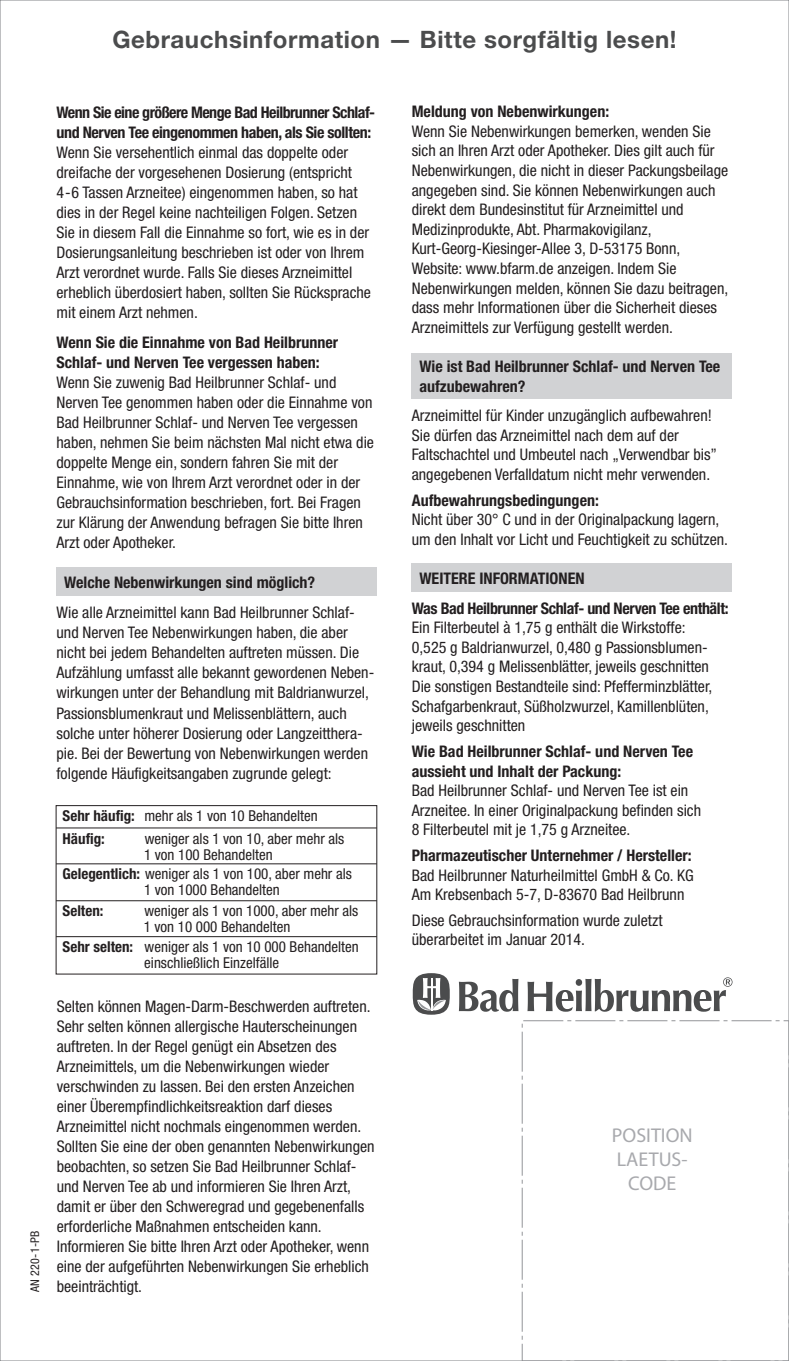
<style>
.page{position:relative;width:789px;height:1361px;background:#fff}
.page>*{position:absolute;margin:0;border:0;box-sizing:border-box;transform-origin:0 0}
.t1{font:700 24px "Helvetica Neue LT";letter-spacing:.025em;color:#4b4c4d}
.t2{font:20px/24px "Myriad Pro";color:#a8a9ad;text-align:center}
.t3{font:condensed 16px/20px "Helvetica Neue LT";color:#231f20}
.t4{font:700 condensed 16px/19.6px "Helvetica Neue LT";color:#231f20}
.t5{font:700 condensed 16px/20px "Helvetica Neue LT";letter-spacing:-.035em;color:#231f20}
.t6{font:700 condensed 16px/29.6px "Helvetica Neue LT";letter-spacing:-.025em;color:#231f20}
.t7{font:condensed 15px/16px "Helvetica Neue LT";color:#231f20}
.t8{font:700 condensed 15px "Helvetica Neue LT";color:#231f20}
.t9{font:condensed 12px "Helvetica Neue LT";color:#231f20}
.s1{font-weight:700}
</style>
<div class="page">
<svg style="left:411px;top:971px;width:39px;height:45px"></svg>
<div style="left:412px;top:973px;width:37px;height:41px;background:#4b4c4d;border-radius:50%"></div>
<svg style="left:417px;top:978px;width:28px;height:33px"></svg>
<svg style="left:458px;top:979px;width:60px;height:32px"></svg>
<svg style="left:527px;top:977px;width:205px;height:34px"></svg>
<div style="left:56px;top:568px;width:321px;height:28px;background:#d1d2d4"></div>
<div style="left:411px;top:353px;width:320px;height:45px;background:#d1d2d4"></div>
<div style="left:411px;top:564px;width:320px;height:28px;background:#d1d2d4"></div>
<div style="left:56px;top:805px;width:321px;height:169px;border:1px solid #231f20"></div>
<hr style="left:56px;top:827px;width:320px;height:1px;background:#231f20">
<hr style="left:56px;top:900px;width:320px;height:1px;background:#231f20">
<hr style="left:56px;top:863px;width:320px;height:1px;background:#231f20">
<hr style="left:56px;top:936px;width:320px;height:1px;background:#231f20">
<h1 class="t1" style="left:112px;top:25px;width:565px">Gebrauchsinformation — Bitte sorgfältig lesen!</h1>
<p class="t9" style="left:28px;top:1292px;width:64px;rotate:-90deg">AN 220-1-PB</p>
<p class="t5" style="left:56px;top:102px;width:320px">Wenn Sie eine größere Menge Bad Heilbrunner Schlaf&shy;und Nerven Tee eingenommen haben, als Sie sollten:</p>
<p class="t3" style="left:56px;top:143px;width:316px">Wenn Sie versehentlich einmal das doppelte oder dreifache der vorgesehenen Dosierung (entspricht 4-6 Tassen Arzneitee) eingenommen haben, so hat dies in der Regel keine nachteiligen Folgen. Setzen Sie in diesem Fall die Einnahme so fort, wie es in der Dosierungsanleitung beschrieben ist oder von Ihrem Arzt verordnet wurde. Falls Sie dieses Arzneimittel erheblich überdosiert haben, sollten Sie Rücksprache mit einem Arzt nehmen.</p>
<p class="t4" style="left:56px;top:332px;width:283px">Wenn Sie die Einnahme von Bad Heilbrunner<br>Schlaf- und Nerven Tee vergessen haben:</p>
<p class="t3" style="left:56px;top:373px;width:319px">Wenn Sie zuwenig Bad Heilbrunner Schlaf- und Nerven Tee genommen haben oder die Einnahme von Bad Heilbrunner Schlaf- und Nerven Tee vergessen haben, nehmen Sie beim nächsten Mal nicht etwa die doppelte Menge ein, sondern fahren Sie mit der Einnahme, wie von Ihrem Arzt verordnet oder in der Gebrauchsinformation beschrieben, fort. Bei Fragen zur Klärung der Anwendung befragen Sie bitte Ihren Arzt oder Apotheker.</p>
<p class="t4" style="left:64px;top:573px;width:252px">Welche Nebenwirkungen sind möglich?</p>
<p class="t3" style="left:56px;top:603px;width:319px">Wie alle Arzneimittel kann Bad Heilbrunner Schlaf&shy;und Nerven Tee Nebenwirkungen haben, die aber nicht bei jedem Behandelten auftreten müssen. Die Aufzählung umfasst alle bekannt gewordenen Neben&shy;wirkungen unter der Behandlung mit Baldrianwurzel, Passionsblumenkraut und Melissenblättern, auch solche unter höherer Dosierung oder Langzeitthera&shy;pie. Bei der Bewertung von Nebenwirkungen werden folgende Häufigkeitsangaben zugrunde gelegt:</p>
<p class="t7" style="left:63px;top:805px;width:256px;line-height:22.6px"><span class="s1">Sehr häufig:</span> mehr als 1 von 10 Behandelten<br><span class="s1">Häufig:</span></p>
<p class="t7" style="left:144px;top:830px;width:202px">weniger als 1 von 10, aber mehr als<br>1 von 100 Behandelten</p>
<p class="t7" style="left:144px;top:865px;width:209px;text-indent:-81px"><span class="s1">Gelegentlich:</span> weniger als 1 von 100, aber mehr als<br>1 von 1000 Behandelten</p>
<p class="t8" style="left:63px;top:901px;width:42px">Selten:</p>
<p class="t7" style="left:144px;top:902px;width:216px">weniger als 1 von 1000, aber mehr als<br>1 von 10 000 Behandelten</p>
<p class="t7" style="left:63px;top:939px;width:297px;text-align:center"><span class="s1">Sehr selten:</span> weniger als 1 von 10 000 Behandelten einschließlich Einzelfälle</p>
<p class="t3" style="left:57px;top:996px;width:319px">Selten können Magen-Darm-Beschwerden auftreten.<br>Sehr selten können allergische Hauterscheinungen auftreten. In der Regel genügt ein Absetzen des Arzneimittels, um die Nebenwirkungen wieder verschwinden zu lassen. Bei den ersten Anzeichen einer Überempfindlichkeitsreaktion darf dieses Arzneimittel nicht nochmals eingenommen werden.<br>Sollten Sie eine der oben genannten Nebenwirkungen beobachten, so setzen Sie Bad Heilbrunner Schlaf&shy;und Nerven Tee ab und informieren Sie Ihren Arzt, damit er über den Schweregrad und gegebenenfalls erforderliche Maßnahmen entscheiden kann.<br>Informieren Sie bitte Ihren Arzt oder Apotheker, wenn eine der aufgeführten Nebenwirkungen Sie erheblich beeinträchtigt.</p>
<p class="t4" style="left:411px;top:101px;width:199px">Meldung von Nebenwirkungen:</p>
<p class="t3" style="left:411px;top:121px;width:318px">Wenn Sie Nebenwirkungen bemerken, wenden Sie sich an Ihren Arzt oder Apotheker. Dies gilt auch für Nebenwirkungen, die nicht in dieser Packungsbeilage angegeben sind. Sie können Nebenwirkungen auch direkt dem Bundesinstitut für Arzneimittel und Medizinprodukte, Abt. Pharmakovigilanz, Kurt-Georg-Kiesinger-Allee 3, D-53175 Bonn, Website: www.bfarm.de anzeigen. Indem Sie Nebenwirkungen melden, können Sie dazu beitragen, dass mehr Informationen über die Sicherheit dieses Arzneimittels zur Verfügung gestellt werden.</p>
<p class="t4" style="left:419px;top:356px;width:302px">Wie ist Bad Heilbrunner Schlaf- und Nerven Tee aufzubewahren?</p>
<p class="t3" style="left:411px;top:406px;width:307px">Arzneimittel für Kinder unzugänglich aufbewahren!<br>Sie dürfen das Arzneimittel nach dem auf der Faltschachtel und Umbeutel nach „Verwendbar bis” angegebenen Verfalldatum nicht mehr verwenden.</p>
<p class="t4" style="left:411px;top:490px;width:188px">Aufbewahrungsbedingungen:</p>
<p class="t3" style="left:411px;top:510px;width:317px">Nicht über 30° C und in der Originalpackung lagern, um den Inhalt vor Licht und Feuchtigkeit zu schützen.</p>
<p class="t6" style="left:411px;top:563px;width:318px;text-indent:8px">WEITERE INFORMATIONEN<br>Was Bad Heilbrunner Schlaf- und Nerven Tee enthält:</p>
<p class="t3" style="left:411px;top:618px;width:302px">Ein Filterbeutel à 1,75 g enthält die Wirkstoffe:<br>0,525 g Baldrianwurzel, 0,480 g Passionsblumen&shy;kraut, 0,394 g Melissenblätter, jeweils geschnitten Die sonstigen Bestandteile sind: Pfefferminzblätter, Schafgarbenkraut, Süßholzwurzel, Kamillenblüten, jeweils geschnitten</p>
<p class="t4" style="left:411px;top:741px;width:283px">Wie Bad Heilbrunner Schlaf- und Nerven Tee aussieht und Inhalt der Packung:</p>
<p class="t3" style="left:411px;top:780px;width:291px">Bad Heilbrunner Schlaf- und Nerven Tee ist ein<br>Arzneitee. In einer Originalpackung befinden sich<br>8 Filterbeutel mit je 1,75 g Arzneitee.</p>
<p class="t4" style="left:411px;top:845px;width:281px">Pharmazeutischer Unternehmer / Hersteller:</p>
<p class="t3" style="left:411px;top:865px;width:283px">Bad Heilbrunner Naturheilmittel GmbH &amp; Co. KG<br>Am Krebsenbach 5-7, D-83670 Bad Heilbrunn</p>
<p class="t3" style="left:411px;top:910px;width:252px">Diese Gebrauchsinformation wurde zuletzt überarbeitet im Januar 2014.</p>
<p class="t2" style="left:611px;top:1124px;width:82px">POSITION<br>LAETUS-<br>CODE</p>
</div>
